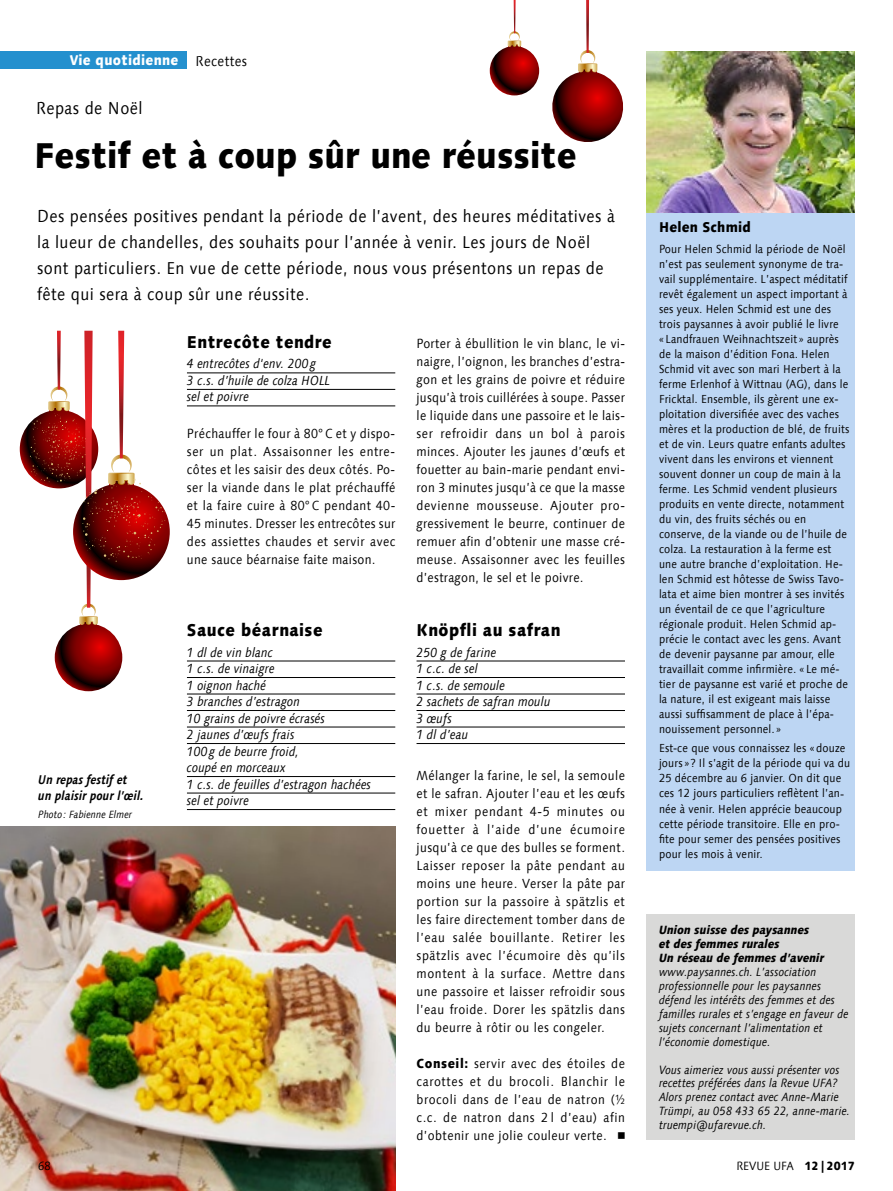
<style>
.page{position:relative;width:893px;height:1191px;background:#fff}
.page>*{position:absolute;margin:0;border:0;box-sizing:border-box;transform-origin:0 0}
.t1{font:800 36px "Linotype Syntax Com";color:#000;scale:.9 1}
.t2{font:17.25px/26.2px "Linotype Syntax Com";letter-spacing:.03em;color:#000;scale:.9 1}
.t3{font:800 17.25px "Linotype Syntax Com";letter-spacing:.03em;color:#000;scale:.9 1}
.t4{font:800 14.25px "Linotype Syntax Com";letter-spacing:.025em;color:#fff;scale:.9 1}
.t5{font:800 14.25px "Linotype Syntax Com";letter-spacing:.015em;color:#000;scale:.9 1}
.t6{font:14.25px "Linotype Syntax Com";letter-spacing:.03em;color:#000;scale:.9 1}
.t7{font:13.2px/18px "Linotype Syntax Com";letter-spacing:.035em;color:#000;text-align:justify;scale:.9 1}
.t8{font:italic 13.2px/16.5px "Linotype Syntax Com";color:#000;scale:.9 1}
.t9{font:italic 700 12.75px/15.8px "Linotype Syntax Com";letter-spacing:.005em;color:#000;scale:.9 1}
.t10{font:italic 12px/14px "Linotype Syntax Com";letter-spacing:.005em;color:#000;scale:.9 1}
.t11{font:italic 800 12px/14px "Linotype Syntax Com";letter-spacing:.005em;color:#000;scale:.9 1}
.t12{font:12px "Linotype Syntax Com";color:#000;scale:.9 1}
.t13{font:12px "Linotype Syntax Com";color:#000;scale:.88 1}
.t14{font:11.7px/15px "Linotype Syntax Com";letter-spacing:.015em;color:#000;scale:.9 1}
.t15{font:italic 10.5px "Linotype Syntax Com";color:#000;scale:.9 1}
.s1{font-weight:800}
.s2{font-family:"Universal Newswith Comm Pi"}
</style>
<div class="page">
<img style="left:0;top:826px;width:395px;height:365px">
<div style="left:646px;top:51px;width:209px;height:819px;background:#bdd6f3"></div>
<img style="left:646px;top:51px;width:209px;height:162px">
<svg style="left:20px;top:410px;width:78px;height:78px"></svg>
<svg style="left:55px;top:623px;width:67px;height:68px;background:#750202"></svg>
<svg style="left:30px;top:331px;width:140px;height:294px"></svg>
<svg style="left:490px;top:46px;width:49px;height:49px;background:#750000"></svg>
<svg style="left:508px;top:0;width:13px;height:47px"></svg>
<svg style="left:552px;top:0;width:72px;height:142px"></svg>
<div style="left:0;top:51px;width:187px;height:17px;background:#2490ce"></div>
<hr style="left:417px;top:661px;width:208px;height:1px;background:#000">
<hr style="left:417px;top:677px;width:208px;height:1px;background:#000">
<hr style="left:417px;top:694px;width:208px;height:1px;background:#000">
<hr style="left:417px;top:710px;width:208px;height:1px;background:#000">
<hr style="left:417px;top:727px;width:208px;height:1px;background:#000">
<hr style="left:417px;top:743px;width:208px;height:1px;background:#000">
<hr style="left:187px;top:373px;width:208px;height:1px;background:#000">
<hr style="left:187px;top:389px;width:208px;height:1px;background:#000">
<hr style="left:187px;top:406px;width:208px;height:1px;background:#000">
<hr style="left:187px;top:661px;width:208px;height:1px;background:#000">
<hr style="left:187px;top:677px;width:208px;height:1px;background:#000">
<hr style="left:187px;top:694px;width:208px;height:1px;background:#000">
<hr style="left:187px;top:710px;width:208px;height:1px;background:#000">
<hr style="left:187px;top:727px;width:208px;height:1px;background:#000">
<hr style="left:187px;top:743px;width:208px;height:1px;background:#000">
<hr style="left:187px;top:776px;width:208px;height:1px;background:#000">
<hr style="left:187px;top:793px;width:208px;height:1px;background:#000">
<hr style="left:187px;top:809px;width:208px;height:1px;background:#000">
<div style="left:646px;top:914px;width:209px;height:226px;background:#d9d9d8"></div>
<p class="t4" style="left:70px;top:51px;width:122px">Vie quotidienne</p>
<h2 class="t2" style="left:36px;top:94px;width:120px">Repas de Noël</h2>
<p class="t6" style="left:196px;top:52px;width:59px">Recettes</p>
<h1 class="t1" style="left:34px;top:132px;width:604px">Festif et à coup sûr une réussite</h1>
<p class="t2" style="left:37px;top:202px;width:643px">Des pensées positives pendant la période de l’avent, des heures méditatives à la lueur de chandelles, des souhaits pour l’année à venir. Les jours de Noël sont particuliers. En vue de cette période, nous vous présentons un repas de fête qui sera à coup sûr une réussite.</p>
<p class="t9" style="left:38px;top:771px;width:119px">Un repas festif et un plaisir pour l’œil.</p>
<p class="t15" style="left:38px;top:807px;width:106px">Photo: Fabienne Elmer</p>
<h2 class="t3" style="left:187px;top:330px;width:163px">Entrecôte tendre</h2>
<p class="t8" style="left:187px;top:355px;width:161px">4 entrecôtes d'env. 200g<br>3 c.s. d’huile de colza HOLL sel et poivre</p>
<p class="t7" style="left:187px;top:424px;width:233px">Préchauffer le four à 80° C et y dispo&shy;ser un plat. Assaisonner les entre&shy;côtes et les saisir des deux côtés. Po&shy;ser la viande dans le plat préchauffé et la faire cuire à 80° C pendant 40- 45 minutes. Dresser les entrecôtes sur des assiettes chaudes et servir avec une sauce béarnaise faite maison.</p>
<h2 class="t3" style="left:187px;top:618px;width:152px">Sauce béarnaise</h2>
<p class="t8" style="left:187px;top:643px;width:206px">1 dl de vin blanc<br>1 c.s. de vinaigre<br>1 oignon haché<br>3 branches d’estragon<br>10 grains de poivre écrasés<br>2 jaunes d’œufs frais<br>100g de beurre froid,<br>coupé en morceaux<br>1 c.s. de feuilles d’estragon hachées sel et poivre</p>
<p class="t7" style="left:417px;top:334px;width:233px">Porter à ébullition le vin blanc, le vi&shy;naigre, l’oignon, les branches d’estra&shy;gon et les grains de poivre et réduire jusqu’à trois cuillérées à soupe. Passer le liquide dans une passoire et le lais&shy;ser refroidir dans un bol à parois minces. Ajouter les jaunes d’œufs et fouetter au bain-marie pendant envi&shy;ron 3 minutes jusqu’à ce que la masse devienne mousseuse. Ajouter pro&shy;gressivement le beurre, continuer de remuer afin d’obtenir une masse cré&shy;meuse. Assaisonner avec les feuilles d’estragon, le sel et le poivre.</p>
<h2 class="t3" style="left:417px;top:618px;width:161px">Knöpfli au safran</h2>
<p class="t8" style="left:417px;top:643px;width:151px">250 g de farine<br>1 c.c. de sel<br>1 c.s. de semoule<br>2 sachets de safran moulu<br>3 œufs<br>1 dl d’eau</p>
<p class="t7" style="left:417px;top:766px;width:233px">Mélanger la farine, le sel, la semoule et le safran. Ajouter l’eau et les œufs et mixer pendant 4-5 minutes ou fouetter à l’aide d’une écumoire jusqu’à ce que des bulles se forment.<br>Laisser reposer la pâte pendant au moins une heure. Verser la pâte par portion sur la passoire à spätzlis et les faire directement tomber dans de l’eau salée bouillante. Retirer les spätzlis avec l’écumoire dès qu’ils montent à la surface. Mettre dans une passoire et laisser refroidir sous l’eau froide. Dorer les spätzlis dans du beurre à rôtir ou les congeler.</p>
<p class="t7" style="left:417px;top:1054px;width:233px"><span class="s1">Conseil:</span> servir avec des étoiles de carottes et du brocoli. Blanchir le brocoli dans de l’eau de natron (½ c.c. de natron dans 2 l d’eau) afin d’obtenir une jolie couleur verte. <span class="s2">n</span></p>
<p class="t5" style="left:659px;top:217px;width:104px">Helen Schmid</p>
<p class="t14" style="left:659px;top:241px;width:213px">Pour Helen Schmid la période de Noël n’est pas seulement synonyme de tra&shy;vail supplémentaire. L’aspect méditatif revêt également un aspect important à ses yeux. Helen Schmid est une des trois paysannes à avoir publié le livre<br>« Landfrauen Weihnachtszeit » auprès de la maison d’édition Fona. Helen Schmid vit avec son mari Herbert à la ferme Erlenhof à Wittnau (AG), dans le Fricktal. Ensemble, ils gèrent une ex&shy;ploitation diversifiée avec des vaches mères et la production de blé, de fruits et de vin. Leurs quatre enfants adultes vivent dans les environs et viennent souvent donner un coup de main à la ferme. Les Schmid vendent plusieurs produits en vente directe, notamment du vin, des fruits séchés ou en conserve, de la viande ou de l’huile de colza. La restauration à la ferme est une autre branche d’exploitation. He&shy;len Schmid est hôtesse de Swiss Tavo&shy;lata et aime bien montrer à ses invités un éventail de ce que l’agriculture régionale produit. Helen Schmid ap&shy;précie le contact avec les gens. Avant de devenir paysanne par amour, elle travaillait comme infirmière. « Le mé&shy;tier de paysanne est varié et proche de la nature, il est exigeant mais laisse aussi suffisamment de place à l’épa&shy;nouissement personnel. »</p>
<p class="t14" style="left:659px;top:741px;width:214px">Est-ce que vous connaissez les « douze jours » ? Il s’agit de la période qui va du 25 décembre au 6 janvier. On dit que ces 12 jours particuliers reflètent l’an&shy;née à venir. Helen apprécie beaucoup cette période transitoire. Elle en pro&shy;fite pour semer des pensées positives pour les mois à venir.</p>
<p class="t11" style="left:659px;top:922px;width:185px">Union suisse des paysannes<br>et des femmes rurales<br>Un réseau de femmes d’avenir</p>
<p class="t10" style="left:659px;top:964px;width:212px">www.paysannes.ch. L’association professionnelle pour les paysannes défend les intérêts des femmes et des familles rurales et s’engage en faveur de sujets concernant l’alimentation et l’économie domestique.</p>
<p class="t10" style="left:659px;top:1062px;width:214px">Vous aimeriez vous aussi présenter vos recettes préférées dans la Revue UFA?<br>Alors prenez contact avec Anne-Marie Trümpi, au 058 433 65 22, anne-marie. truempi@ufarevue.ch.</p>
<p class="t13" style="left:38px;top:1158px;width:16px">68</p>
<p class="t12" style="left:736px;top:1158px;width:133px">REVUE UFA <span class="s1">12|2017</span></p>
</div>
